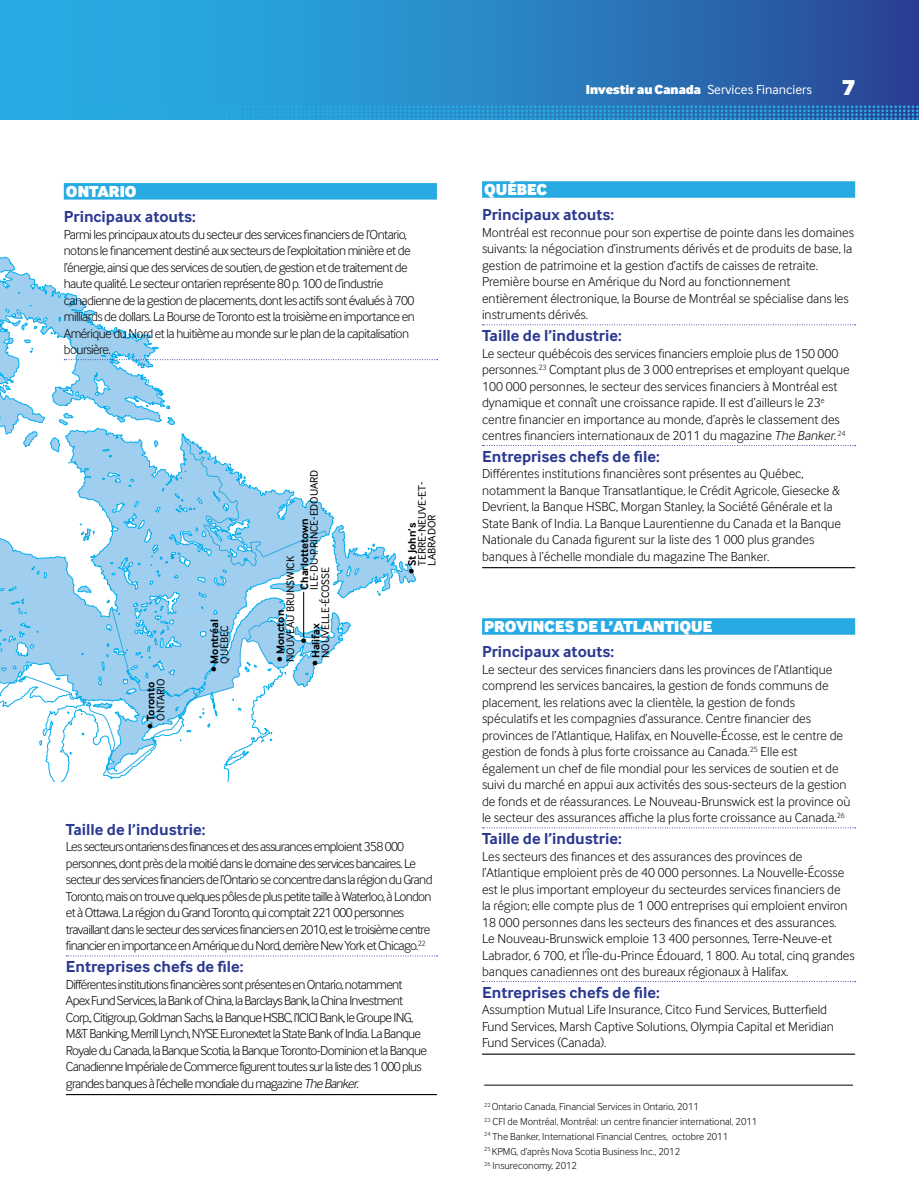
<style>
.page{position:relative;width:919px;height:1187px;background:#fff}
.page>*{position:absolute;margin:0;border:0;box-sizing:border-box;transform-origin:0 0}
.t1{font:900 22.5px "Inter Face Corp";color:#fff}
.t2{font:700 16.5px "Inter Face Corp";color:#2b3990}
.t3{font:900 16.5px "Inter Face Corp";color:#fff}
.t4{font:300 13.5px/16.5px "Inter Face Corp";color:#000}
.t5{font:300 13.5px/16.5px "Inter Face Corp";letter-spacing:-.05em;color:#000}
.t6{font:300 13.5px/16.5px "Inter Face Corp";letter-spacing:-.04em;color:#000}
.t7{font:13.5px "Inter Face Corp";color:#fff}
.t8{font:11.25px/9.8px "Inter Face Corp";color:#000}
.t9{font:700 11.25px "Inter Face Corp";color:#000}
.t10{font:300 10.5px/14.7px "Inter Face Corp";color:#000}
.s1{font-style:italic}
.s2{font-weight:900}
</style>
<div class="page">
<svg style="left:0;top:686px;width:306px;height:95px"></svg>
<svg style="left:0;top:0;width:918px;height:120px;background:#2884c4"></svg>
<svg style="left:26px;top:105px;width:892px;height:15px;background:#2790cd"></svg>
<div style="left:64px;top:183px;width:373px;height:16px;background:#27aae1"></div>
<svg style="left:0;top:256px;width:437px;height:430px"></svg>
<div style="left:482px;top:181px;width:373px;height:17px;background:#27aae1"></div>
<svg style="left:482px;top:324px;width:373px;height:1px"></svg>
<svg style="left:482px;top:445px;width:373px;height:1px"></svg>
<hr style="left:482px;top:567px;width:373px;height:1px;background:#000">
<div style="left:482px;top:618px;width:373px;height:16px;background:#27aae1"></div>
<svg style="left:482px;top:827px;width:373px;height:1px"></svg>
<svg style="left:482px;top:981px;width:373px;height:1px"></svg>
<hr style="left:482px;top:1053px;width:373px;height:1px;background:#000">
<hr style="left:484px;top:1084px;width:369px;height:1px;background:#000">
<svg style="left:66px;top:955px;width:371px;height:1px"></svg>
<hr style="left:66px;top:1093px;width:371px;height:2px;background:#000">
<p class="t3" style="left:66px;top:181px;width:72px">ONTARIO</p>
<p class="t2" style="left:64px;top:207px;width:134px">Principaux atouts:</p>
<p class="t6" style="left:64px;top:226px;width:352px">Parmi les principaux atouts du secteur des services financiers de l’Ontario, notons le financement destiné aux secteurs de l’exploitation minière et de l’énergie, ainsi que des services de soutien, de gestion et de traitement de haute qualité. Le secteur ontarien représente 80 p. 100 de l’industrie canadienne de la gestion de placements, dont les actifs sont évalués à 700 milliards de dollars. La Bourse de Toronto est la troisième en importance en Amérique du Nord et la huitième au monde sur le plan de la capitalisation boursière.</p>
<p class="t9" style="left:144px;top:728px;width:48px;rotate:-90deg">• Toronto</p>
<p class="t8" style="left:156px;top:720px;width:44px;rotate:-90deg">Ontario</p>
<p class="t9" style="left:208px;top:671px;width:54px;rotate:-90deg">• Montréal</p>
<p class="t8" style="left:219px;top:663px;width:40px;rotate:-90deg">QuÉbec</p>
<p class="t8" style="left:309px;top:589px;width:122px;rotate:-90deg">ILE-DU-PRINCE-EDOUARD</p>
<p class="t9" style="left:298px;top:589px;width:73px;rotate:-90deg">Charlottetown</p>
<p class="t8" style="left:285px;top:662px;width:108px;rotate:-90deg">Nouveau Brunswick</p>
<p class="t8" style="left:320px;top:658px;width:92px;rotate:-90deg">nouvelle-Écosse</p>
<p class="t9" style="left:274px;top:662px;width:54px;rotate:-90deg">• Moncton</p>
<p class="t9" style="left:309px;top:666px;width:44px;rotate:-90deg">• Halifax</p>
<p class="t9" style="left:300px;top:634px;width:7px">•</p>
<p class="t8" style="left:417px;top:565px;width:85px;rotate:-90deg">TERRE-NEUVE-ET-<br>LABRADOR</p>
<p class="t9" style="left:405px;top:573px;width:53px;rotate:-90deg">• St John’s</p>
<p class="t2" style="left:66px;top:819px;width:141px">Taille de l’industrie:</p>
<p class="t5" style="left:66px;top:838px;width:368px">Les secteurs ontariens des finances et des assurances emploient 358 000 personnes, dont près de la moitié dans le domaine des services bancaires. Le secteur des services financiers de l’Ontario se concentre dans la région du Grand Toronto, mais on trouve quelques pôles de plus petite taille à Waterloo, à London et à Ottawa. La région du Grand Toronto, qui comptait 221 000 personnes travaillant dans le secteur des services financiers en 2010, est le troisième centre financier en importance en Amérique du Nord, derrière New York et Chicago.<sup>22</sup></p>
<p class="t2" style="left:66px;top:956px;width:179px">Entreprises chefs de file:</p>
<p class="t5" style="left:66px;top:975px;width:362px">Différentes institutions financières sont présentes en Ontario, notamment Apex Fund Services, la Bank of China, la Barclays Bank, la China Investment Corp., Citigroup, Goldman Sachs, la Banque HSBC, l’ICICI Bank, le Groupe ING, M&amp;T Banking, Merrill Lynch, NYSE Euronextet la State Bank of India. La Banque Royale du Canada, la Banque Scotia, la Banque Toronto-Dominion et la Banque Canadienne Impériale de Commerce figurent toutes sur la liste des 1 000 plus grandes banques à l’échelle mondiale du magazine <span class="s1">TheBanker.</span></p>
<p class="t7" style="left:585px;top:82px;width:228px"><span class="s2">Investir au Canada</span> Services Financiers</p>
<h1 class="t1" style="left:841px;top:73px;width:15px">7</h1>
<p class="t3" style="left:484px;top:179px;width:65px">QUÉBEC</p>
<p class="t2" style="left:482px;top:205px;width:134px">Principaux atouts:</p>
<p class="t4" style="left:482px;top:224px;width:373px">Montréal est reconnue pour son expertise de pointe dans les domaines suivants: la négociation d’instruments dérivés et de produits de base, la gestion de patrimoine et la gestion d’actifs de caisses de retraite.<br>Première bourse en Amérique du Nord au fonctionnement entièrement électronique, la Bourse de Montréal se spécialise dans les instruments dérivés.</p>
<p class="t2" style="left:482px;top:326px;width:141px">Taille de l’industrie:</p>
<p class="t4" style="left:482px;top:344px;width:369px">Le secteur québécois des services financiers emploie plus de 150 000 personnes.<sup>23</sup> Comptant plus de 3 000 entreprises et employant quelque 100 000 personnes, le secteur des services financiers à Montréal est dynamique et connaît une croissance rapide. Il est d’ailleurs le 23<sup>e </sup>centre financier en importance au monde, d’après le classement des centres financiers internationaux de 2011 du magazine <span class="s1">The Banker.</span><sup>24</sup></p>
<p class="t2" style="left:482px;top:446px;width:179px">Entreprises chefs de file:</p>
<p class="t4" style="left:482px;top:465px;width:360px">Différentes institutions financières sont présentes au Québec, notamment la Banque Transatlantique, le Crédit Agricole, Giesecke &amp; Devrient, la Banque HSBC, Morgan Stanley, la Société Générale et la State Bank of India. La Banque Laurentienne du Canada et la Banque Nationale du Canada figurent sur la liste des 1 000 plus grandes banques à l’échelle mondiale du magazine The Banker.</p>
<p class="t3" style="left:484px;top:616px;width:229px">PROVINCES DE L’ATLANTIQUE</p>
<p class="t2" style="left:482px;top:642px;width:134px">Principaux atouts:</p>
<p class="t4" style="left:482px;top:661px;width:370px">Le secteur des services financiers dans les provinces de l’Atlantique comprend les services bancaires, la gestion de fonds communs de placement, les relations avec la clientèle, la gestion de fonds spéculatifs et les compagnies d’assurance. Centre financier des provinces de l’Atlantique, Halifax, en Nouvelle-Écosse, est le centre de gestion de fonds à plus forte croissance au Canada.<sup>25</sup> Elle est également un chef de file mondial pour les services de soutien et de suivi du marché en appui aux activités des sous-secteurs de la gestion de fonds et de réassurances. Le Nouveau-Brunswick est la province où le secteur des assurances affiche la plus forte croissance au Canada.<sup>26</sup></p>
<p class="t2" style="left:482px;top:828px;width:141px">Taille de l’industrie:</p>
<p class="t4" style="left:482px;top:847px;width:374px">Les secteurs des finances et des assurances des provinces de l’Atlantique emploient près de 40 000 personnes. La Nouvelle-Écosse est le plus important employeur du secteurdes services financiers de<br>la région; elle compte plus de 1 000 entreprises qui emploient environ 18 000 personnes dans les secteurs des finances et des assurances.<br>Le Nouveau-Brunswick emploie 13 400 personnes, Terre-Neuve-et Labrador, 6 700, et l’Île-du-Prince Édouard, 1 800. Au total, cinq grandes banques canadiennes ont des bureaux régionaux à Halifax.</p>
<p class="t2" style="left:482px;top:982px;width:179px">Entreprises chefs de file:</p>
<p class="t4" style="left:482px;top:1001px;width:353px">Assumption Mutual Life Insurance, Citco Fund Services, Butterfield<br>Fund Services, Marsh Captive Solutions, Olympia Capital et Meridian<br>Fund Services (Canada).</p>
<p class="t10" style="left:484px;top:1099px;width:274px"><sup>22</sup> Ontario Canada, Financial Services in Ontario, 2011<br><sup>23</sup> CFI de Montréal, Montréal: un centre financier international, 2011<br><sup>24</sup> The Banker, International Financial Centres, octobre 2011<br><sup>25</sup> KPMG, d’après Nova Scotia Business Inc., 2012<br><sup>26</sup> Insureconomy, 2012</p>
</div>
